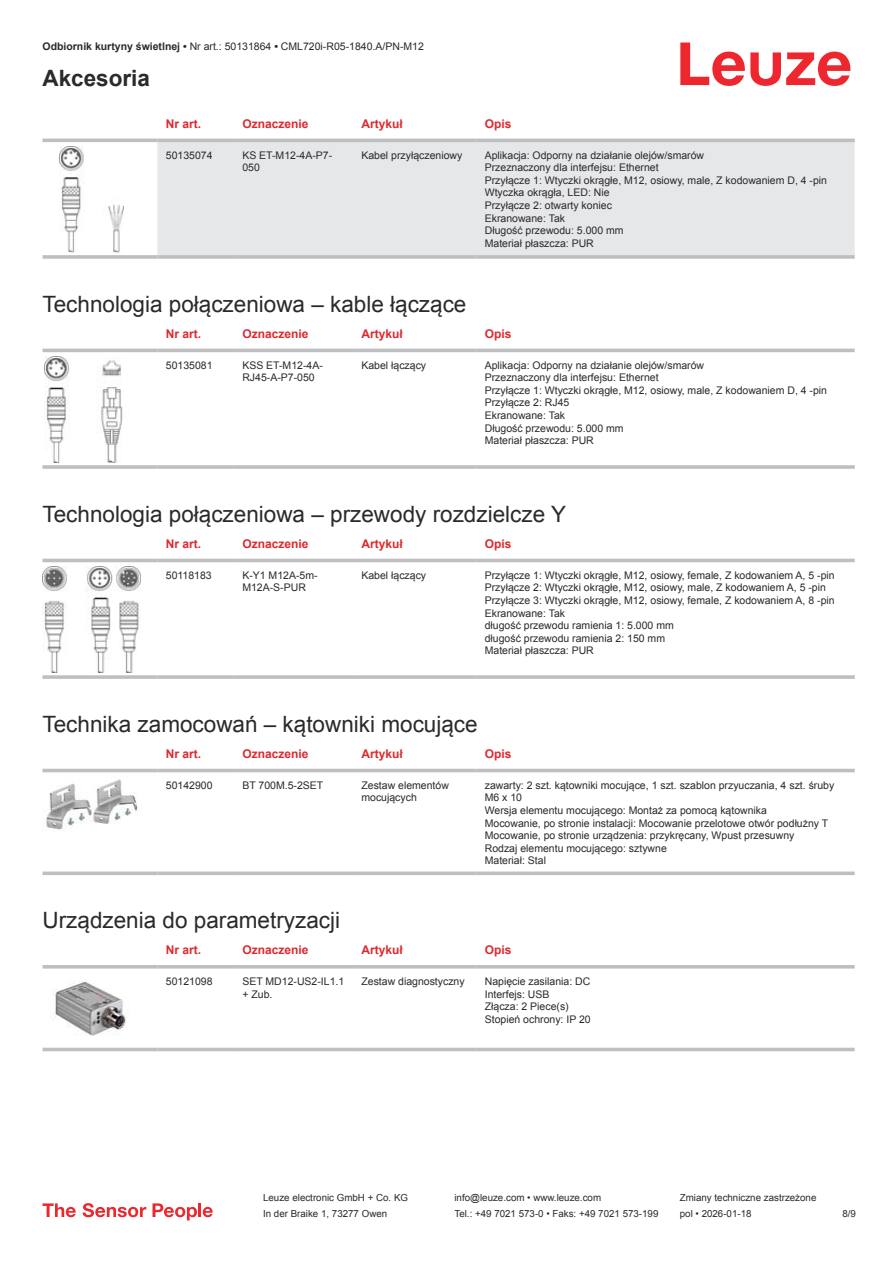
<style>
.page{position:relative;width:893px;height:1263px;background:#fff}
.page>*{position:absolute;margin:0;border:0;box-sizing:border-box;transform-origin:0 0}
.t1{font:22.5px "Arial";color:#2b292a}
.t2{font:700 22.5px "Arial";color:#2b292a}
.t3{font:700 12px "Arial";color:#db2a30}
.t4{font:10.5px/12.6px "Arial";color:#2b292a}
.t5{font:9.75px "Arial";color:#2b292a}
.s1{font-weight:700}
</style>
<div class="page">
<svg style="left:680px;top:43px;width:170px;height:43px"></svg>
<svg style="left:43px;top:138px;width:812px;height:1px"></svg>
<div style="left:157px;top:142px;width:698px;height:113px;background:#e6e7e9"></div>
<hr style="left:43px;top:139px;width:114px;height:3px;background:#bdbfc1">
<hr style="left:157px;top:139px;width:77px;height:3px;background:#bdbfc1">
<hr style="left:234px;top:139px;width:119px;height:3px;background:#bdbfc1">
<hr style="left:353px;top:139px;width:123px;height:3px;background:#bdbfc1">
<hr style="left:476px;top:139px;width:379px;height:3px;background:#bdbfc1">
<svg style="left:43px;top:255px;width:114px;height:4px"></svg>
<hr style="left:157px;top:255px;width:77px;height:4px;background:#bdbfc1">
<svg style="left:234px;top:255px;width:119px;height:4px"></svg>
<svg style="left:353px;top:255px;width:123px;height:4px"></svg>
<hr style="left:476px;top:255px;width:379px;height:4px;background:#bdbfc1">
<img style="left:59px;top:146px;width:65px;height:107px">
<svg style="left:43px;top:348px;width:812px;height:26px"></svg>
<hr style="left:43px;top:349px;width:114px;height:3px;background:#bdbfc1">
<hr style="left:157px;top:349px;width:77px;height:3px;background:#bdbfc1">
<hr style="left:234px;top:349px;width:119px;height:3px;background:#bdbfc1">
<hr style="left:353px;top:349px;width:123px;height:3px;background:#bdbfc1">
<hr style="left:476px;top:349px;width:379px;height:3px;background:#bdbfc1">
<hr style="left:43px;top:465px;width:114px;height:4px;background:#c3c5c7">
<svg style="left:157px;top:465px;width:77px;height:4px"></svg>
<hr style="left:234px;top:465px;width:119px;height:4px;background:#c4c6c7">
<hr style="left:353px;top:465px;width:123px;height:4px;background:#c3c5c7">
<svg style="left:476px;top:465px;width:379px;height:4px;background:#c3c5c7"></svg>
<img style="left:45px;top:356px;width:93px;height:107px">
<svg style="left:43px;top:558px;width:812px;height:26px"></svg>
<hr style="left:43px;top:559px;width:114px;height:3px;background:#bdbfc1">
<hr style="left:157px;top:559px;width:77px;height:3px;background:#bdbfc1">
<hr style="left:234px;top:559px;width:119px;height:3px;background:#bdbfc1">
<hr style="left:353px;top:559px;width:123px;height:3px;background:#bdbfc1">
<hr style="left:476px;top:559px;width:379px;height:3px;background:#bdbfc1">
<svg style="left:43px;top:675px;width:114px;height:4px"></svg>
<hr style="left:157px;top:675px;width:77px;height:4px;background:#c5c7c9">
<svg style="left:234px;top:675px;width:119px;height:4px"></svg>
<svg style="left:353px;top:675px;width:123px;height:4px"></svg>
<hr style="left:476px;top:675px;width:379px;height:4px;background:#c5c7c9">
<img style="left:43px;top:566px;width:97px;height:107px">
<div style="left:43px;top:768px;width:812px;height:5px;background:#eeefef"></div>
<hr style="left:43px;top:769px;width:114px;height:3px;background:#bdbfc1">
<hr style="left:157px;top:769px;width:77px;height:3px;background:#bdbfc1">
<hr style="left:234px;top:769px;width:119px;height:3px;background:#bdbfc1">
<hr style="left:353px;top:769px;width:123px;height:3px;background:#bdbfc1">
<hr style="left:476px;top:769px;width:379px;height:3px;background:#bdbfc1">
<svg style="left:43px;top:871px;width:114px;height:4px"></svg>
<svg style="left:157px;top:871px;width:77px;height:4px"></svg>
<svg style="left:234px;top:871px;width:119px;height:4px"></svg>
<svg style="left:353px;top:871px;width:123px;height:4px"></svg>
<svg style="left:476px;top:871px;width:379px;height:4px;background:#c6c7c9"></svg>
<img style="left:46px;top:779px;width:92px;height:51px">
<svg style="left:43px;top:968px;width:812px;height:84px"></svg>
<hr style="left:43px;top:965px;width:114px;height:3px;background:#bdbfc1">
<hr style="left:157px;top:965px;width:77px;height:3px;background:#bdbfc1">
<hr style="left:234px;top:965px;width:119px;height:3px;background:#bdbfc1">
<hr style="left:353px;top:965px;width:123px;height:3px;background:#bdbfc1">
<hr style="left:476px;top:965px;width:379px;height:3px;background:#bdbfc1">
<hr style="left:43px;top:1048px;width:114px;height:3px;background:#bdbfc1">
<hr style="left:157px;top:1048px;width:77px;height:3px;background:#bdbfc1">
<hr style="left:234px;top:1048px;width:119px;height:3px;background:#bdbfc1">
<hr style="left:353px;top:1048px;width:123px;height:3px;background:#bdbfc1">
<hr style="left:476px;top:1048px;width:379px;height:3px;background:#bdbfc1">
<img style="left:43px;top:973px;width:97px;height:72px">
<svg style="left:43px;top:1203px;width:33px;height:14px"></svg>
<svg style="left:83px;top:1203px;width:63px;height:14px"></svg>
<svg style="left:153px;top:1203px;width:44px;height:17px"></svg>
<hr style="left:198px;top:1203px;width:3px;height:14px;background:#ed272d">
<svg style="left:203px;top:1207px;width:10px;height:10px"></svg>
<p class="t4" style="left:43px;top:41px;width:383px"><span class="s1">Odbiornik kurtyny świetlnej •</span> Nr art.: 50131864 <span class="s1">•</span> CML720i-R05-1840.A/PN-M12</p>
<h1 class="t2" style="left:43px;top:70px;width:109px">Akcesoria</h1>
<p class="t3" style="left:166px;top:115px;width:37px">Nr art.</p>
<p class="t3" style="left:242px;top:119px;width:68px">Oznaczenie</p>
<p class="t3" style="left:361px;top:115px;width:43px">Artykuł</p>
<p class="t3" style="left:485px;top:119px;width:28px">Opis</p>
<p class="t4" style="left:166px;top:150px;width:48px">50135074</p>
<p class="t4" style="left:242px;top:148px;width:91px">KS ET-M12-4A-P7-<br>050</p>
<p class="t4" style="left:361px;top:148px;width:102px">Kabel przyłączeniowy</p>
<p class="t4" style="left:485px;top:148px;width:344px">Aplikacja: Odporny na działanie olejów/smarów<br>Przeznaczony dla interfejsu: Ethernet<br>Przyłącze 1: Wtyczki okrągłe, M12, osiowy, male, Z kodowaniem D, 4 -pin Wtyczka okrągła, LED: Nie<br>Przyłącze 2: otwarty koniec<br>Ekranowane: Tak<br>Długość przewodu: 5.000 mm<br>Materiał płaszcza: PUR</p>
<h1 class="t1" style="left:43px;top:288px;width:425px">Technologia połączeniowa – kable łączące</h1>
<p class="t3" style="left:166px;top:325px;width:37px">Nr art.</p>
<p class="t3" style="left:242px;top:329px;width:68px">Oznaczenie</p>
<p class="t3" style="left:361px;top:325px;width:43px">Artykuł</p>
<p class="t3" style="left:485px;top:329px;width:28px">Opis</p>
<p class="t4" style="left:166px;top:360px;width:48px">50135081</p>
<p class="t4" style="left:242px;top:359px;width:82px">KSS ET-M12-4A-<br>RJ45-A-P7-050</p>
<p class="t4" style="left:361px;top:359px;width:66px">Kabel łączący</p>
<p class="t4" style="left:485px;top:359px;width:344px">Aplikacja: Odporny na działanie olejów/smarów<br>Przeznaczony dla interfejsu: Ethernet<br>Przyłącze 1: Wtyczki okrągłe, M12, osiowy, male, Z kodowaniem D, 4 -pin Przyłącze 2: RJ45<br>Ekranowane: Tak<br>Długość przewodu: 5.000 mm<br>Materiał płaszcza: PUR</p>
<h1 class="t1" style="left:43px;top:498px;width:525px">Technologia połączeniowa – przewody rozdzielcze Y</h1>
<p class="t3" style="left:166px;top:535px;width:37px">Nr art.</p>
<p class="t3" style="left:242px;top:539px;width:68px">Oznaczenie</p>
<p class="t3" style="left:361px;top:535px;width:43px">Artykuł</p>
<p class="t3" style="left:485px;top:539px;width:28px">Opis</p>
<p class="t4" style="left:166px;top:570px;width:47px">50118183</p>
<p class="t4" style="left:242px;top:570px;width:77px">K-Y1 M12A-5m-<br>M12A-S-PUR</p>
<p class="t4" style="left:361px;top:569px;width:66px">Kabel łączący</p>
<p class="t4" style="left:485px;top:569px;width:351px">Przyłącze 1: Wtyczki okrągłe, M12, osiowy, female, Z kodowaniem A, 5 -pin Przyłącze 2: Wtyczki okrągłe, M12, osiowy, male, Z kodowaniem A, 5 -pin Przyłącze 3: Wtyczki okrągłe, M12, osiowy, female, Z kodowaniem A, 8 -pin Ekranowane: Tak<br>długość przewodu ramienia 1: 5.000 mm<br>długość przewodu ramienia 2: 150 mm<br>Materiał płaszcza: PUR</p>
<h1 class="t1" style="left:43px;top:708px;width:437px">Technika zamocowań – kątowniki mocujące</h1>
<p class="t3" style="left:166px;top:745px;width:37px">Nr art.</p>
<p class="t3" style="left:242px;top:749px;width:68px">Oznaczenie</p>
<p class="t3" style="left:361px;top:745px;width:43px">Artykuł</p>
<p class="t3" style="left:485px;top:749px;width:28px">Opis</p>
<p class="t4" style="left:166px;top:779px;width:48px">50142900</p>
<p class="t4" style="left:242px;top:779px;width:82px">BT 700M.5-2SET</p>
<p class="t4" style="left:361px;top:779px;width:89px">Zestaw elementów mocujących</p>
<p class="t4" style="left:485px;top:779px;width:351px">zawarty: 2 szt. kątowniki mocujące, 1 szt. szablon przyuczania, 4 szt. śruby M6 x 10<br>Wersja elementu mocującego: Montaż za pomocą kątownika<br>Mocowanie, po stronie instalacji: Mocowanie przelotowe otwór podłużny T Mocowanie, po stronie urządzenia: przykręcany, Wpust przesuwny<br>Rodzaj elementu mocującego: sztywne<br>Materiał: Stal</p>
<h1 class="t1" style="left:43px;top:904px;width:299px">Urządzenia do parametryzacji</h1>
<p class="t3" style="left:166px;top:941px;width:37px">Nr art.</p>
<p class="t3" style="left:242px;top:945px;width:68px">Oznaczenie</p>
<p class="t3" style="left:361px;top:941px;width:43px">Artykuł</p>
<p class="t3" style="left:485px;top:945px;width:28px">Opis</p>
<p class="t4" style="left:166px;top:975px;width:48px">50121098</p>
<p class="t4" style="left:242px;top:975px;width:103px">SET MD12-US2-IL1.1 + Zub.</p>
<p class="t4" style="left:361px;top:975px;width:105px">Zestaw diagnostyczny</p>
<p class="t4" style="left:485px;top:975px;width:108px">Napięcie zasilania: DC<br>Interfejs: USB<br>Złącza: 2 Piece(s)<br>Stopień ochrony: IP 20</p>
<p class="t5" style="left:263px;top:1191px;width:146px">Leuze electronic GmbH + Co. KG</p>
<p class="t5" style="left:454px;top:1191px;width:148px">info@leuze.com • www.leuze.com</p>
<p class="t5" style="left:680px;top:1191px;width:138px">Zmiany techniczne zastrzeżone</p>
<p class="t5" style="left:263px;top:1207px;width:126px">In der Braike 1, 73277 Owen</p>
<p class="t5" style="left:454px;top:1207px;width:205px">Tel.: +49 7021 573-0 • Faks: +49 7021 573-199</p>
<p class="t5" style="left:680px;top:1207px;width:73px">pol • 2026-01-18</p>
<p class="t5" style="left:842px;top:1210px;width:15px">8 /9</p>
</div>
